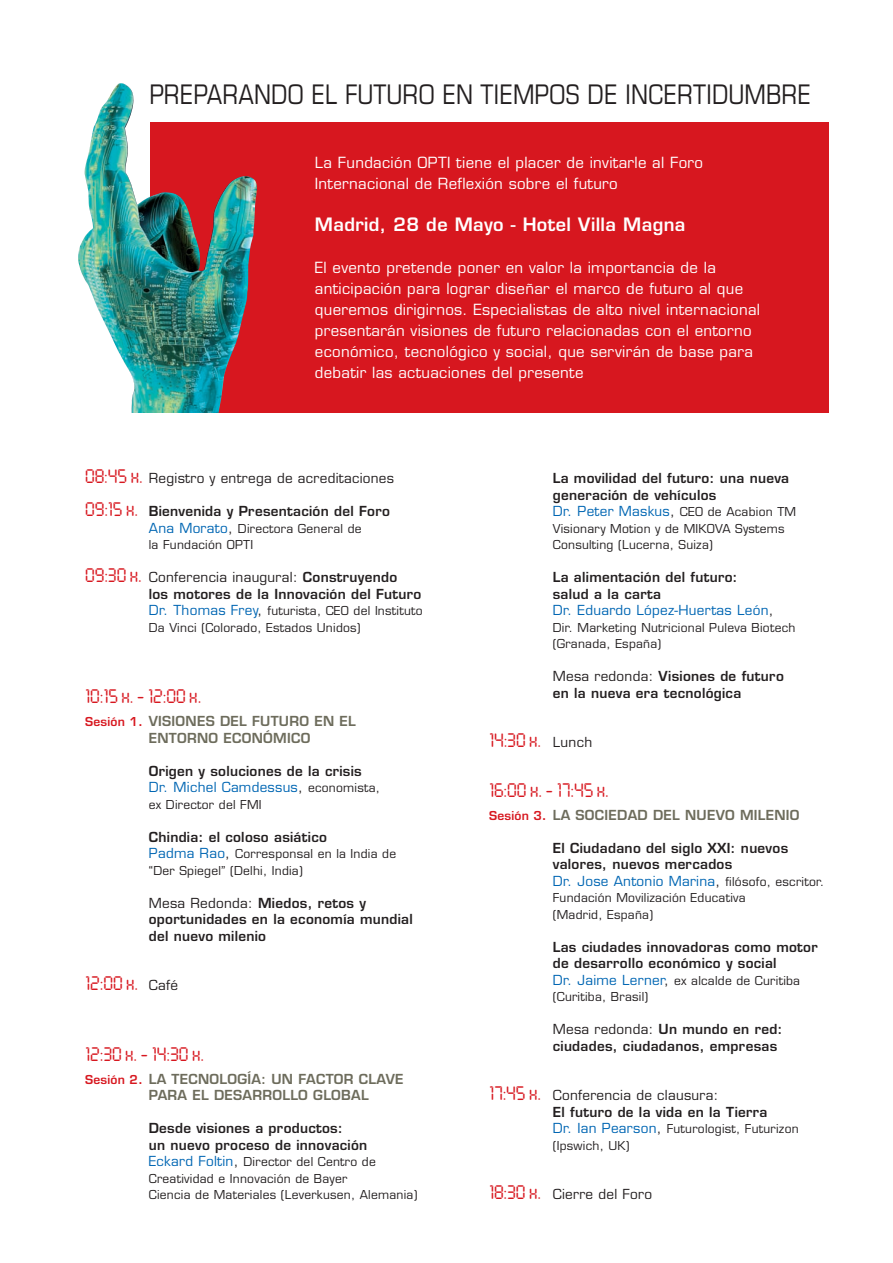
<style>
.page{position:relative;width:893px;height:1263px;background:#fff}
.page>*{position:absolute;margin:0;border:0;box-sizing:border-box;transform-origin:0 0}
.t1{font:condensed 27px "Eurostile";color:#231f20}
.t2{font:600 18px "Eurostile";letter-spacing:.02em;color:#fff}
.t3{font:17.25px "Digital ICG";color:#d7171f}
.t4{font:15px/21px "Eurostile";letter-spacing:.02em;color:#fff}
.t5{font:600 13.5px/16.5px "Eurostile";letter-spacing:.02em;color:#231f20}
.t6{font:600 13.5px/16.5px "Eurostile";letter-spacing:.02em;color:#6d6c5c}
.t7{font:13.5px "Eurostile";letter-spacing:.02em;color:#231f20}
.t8{font:12px/16.5px "Eurostile";letter-spacing:.02em;color:#231f20}
.s1{font-family:"Digital ICG";font-size:17.25px;color:#d7171f}
.s2{font-family:"Digital ICG";font-weight:400;font-size:17.25px;color:#d7171f}
.s3{font-size:13.5px;color:#0166b3}
.s4{font-size:13.5px}
.s5{font-weight:400}
.s6{font-size:12px;color:#d7171f}
.s7{color:#d7171f}
.s8{font-weight:400;color:#0166b3}
.s9{font-weight:400;font-size:12px}
.s10{font-family:"Eurostile";font-size:13.5px;color:#231f20}
</style>
<div class="page">
<div style="left:150px;top:122px;width:679px;height:290px;background:#d7171f"></div>
<img style="left:106px;top:83px;width:151px;height:329px">
<h1 class="t1" style="left:149px;top:85px;width:663px">PREPARANDO EL FUTURO EN TIEMPOS DE INCERTIDUMBRE</h1>
<p class="t4" style="left:315px;top:154px;width:390px">La Fundación OPTI tiene el placer de invitarle al Foro<br>Internacional de Reflexión sobre el futuro</p>
<h2 class="t2" style="left:315px;top:218px;width:372px">Madrid, 28 de Mayo - Hotel Villa Magna</h2>
<p class="t4" style="left:315px;top:259px;width:447px">El evento pretende poner en valor la importancia de la anticipación para lograr diseñar el marco de futuro al que queremos dirigirnos. Especialistas de alto nivel internacional presentarán visiones de futuro relacionadas con el entorno económico, tecnológico y social, que servirán de base para debatir las actuaciones del presente</p>
<p class="t7" style="left:85px;top:473px;width:311px"><span class="s1">08:45 h.</span> Registro y entrega de acreditaciones</p>
<p class="t5" style="left:85px;top:504px;width:306px"><span class="s2">09:15 h.</span> Bienvenida y Presentación del Foro</p>
<p class="t8" style="left:149px;top:521px;width:214px"><span class="s3">Ana Morato</span><span class="s4">,</span> Directora General de la Fundación OPTI</p>
<p class="t5" style="left:149px;top:570px;width:274px;text-indent:-64px"><span class="s2">09:30 h.</span> <span class="s5">Conferencia inaugural:</span> Construyendo<br>los motores de la Innovación del Futuro</p>
<p class="t8" style="left:149px;top:604px;width:275px"><span class="s3">Dr. Thomas Frey</span><span class="s4">,</span> futurista, CEO del Instituto<br>Da Vinci (Colorado, Estados Unidos)</p>
<p class="t3" style="left:85px;top:687px;width:118px">10:15 h. - 12:00 h.</p>
<p class="t6" style="left:149px;top:714px;width:208px;text-indent:-64px"><span class="s6">Sesión 1</span><span class="s7">.</span> VISIONES DEL FUTURO EN EL<br>ENTORNO ECONÓMICO</p>
<p class="t5" style="left:149px;top:764px;width:233px">Origen y soluciones de la crisis<br><span class="s8">Dr. Michel Camdessus</span><span class="s5">,</span> <span class="s9">economista,</span></p>
<p class="t8" style="left:149px;top:797px;width:114px">ex Director del FMI</p>
<p class="t5" style="left:149px;top:830px;width:180px">Chindia: el coloso asiático</p>
<p class="t8" style="left:149px;top:847px;width:249px"><span class="s3">Padma Rao</span><span class="s4">,</span> Corresponsal en la India de “Der Spiegel” (Delhi, India)</p>
<p class="t5" style="left:149px;top:896px;width:266px"><span class="s5">Mesa Redonda:</span> Miedos, retos y oportunidades en la economía mundial del nuevo milenio</p>
<p class="t3" style="left:85px;top:974px;width:94px">12:00 h. <span class="s10">Café</span></p>
<p class="t3" style="left:85px;top:1045px;width:121px">12:30 h. - 14:30 h.</p>
<p class="t6" style="left:149px;top:1072px;width:256px;text-indent:-64px"><span class="s6">Sesión 2</span><span class="s7">.</span> LA TECNOLOGÍA: UN FACTOR CLAVE<br>PARA EL DESARROLLO GLOBAL</p>
<p class="t5" style="left:149px;top:1121px;width:220px">Desde visiones a productos:<br>un nuevo proceso de innovación</p>
<p class="t8" style="left:149px;top:1155px;width:270px"><span class="s3">Eckard Foltin</span><span class="s4">,</span> Director del Centro de<br>Creatividad e Innovación de Bayer<br>Ciencia de Materiales (Leverkusen, Alemania)</p>
<p class="t5" style="left:553px;top:471px;width:245px">La movilidad del futuro: una nueva generación de vehículos<br><span class="s8">Dr. Peter Maskus</span><span class="s5">,</span> <span class="s9">CEO de Acabion TM</span></p>
<p class="t8" style="left:553px;top:521px;width:233px">Visionary Motion y de MIKOVA Systems<br>Consulting (Lucerna, Suiza)</p>
<p class="t5" style="left:553px;top:570px;width:222px">La alimentación del futuro: salud a la carta<br><span class="s8">Dr. Eduardo López-Huertas León</span><span class="s5">,</span></p>
<p class="t8" style="left:553px;top:620px;width:244px">Dir. Marketing Nutricional Puleva Biotech (Granada, España)</p>
<p class="t5" style="left:553px;top:669px;width:233px"><span class="s5">Mesa redonda:</span> Visiones de futuro en la nueva era tecnológica</p>
<p class="t3" style="left:489px;top:731px;width:105px">14:30 h. <span class="s10">Lunch</span></p>
<p class="t3" style="left:489px;top:781px;width:121px">16:00 h. - 17:45 h.</p>
<p class="t6" style="left:489px;top:808px;width:312px"><span class="s6">Sesión 3</span><span class="s7">.</span> LA SOCIEDAD DEL NUEVO MILENIO</p>
<p class="t5" style="left:553px;top:841px;width:273px">El Ciudadano del siglo XXI: nuevos valores, nuevos mercados<br><span class="s8">Dr. Jose Antonio Marina</span><span class="s5">,</span> <span class="s9">filósofo, escritor.</span></p>
<p class="t8" style="left:553px;top:891px;width:194px">Fundación Movilización Educativa (Madrid, España)</p>
<p class="t5" style="left:553px;top:940px;width:266px">Las ciudades innovadoras como motor de desarrollo económico y social</p>
<p class="t8" style="left:553px;top:973px;width:249px"><span class="s3">Dr. Jaime Lerner</span><span class="s4">,</span> ex alcalde de Curitiba (Curitiba, Brasil)</p>
<p class="t5" style="left:553px;top:1022px;width:231px"><span class="s5">Mesa redonda:</span> Un mundo en red: ciudades, ciudadanos, empresas</p>
<p class="t5" style="left:553px;top:1088px;width:216px;text-indent:-64px"><span class="s2">17:45 h.</span> <span class="s5">Conferencia de clausura:<br></span>El futuro de la vida en la Tierra</p>
<p class="t8" style="left:553px;top:1122px;width:247px"><span class="s3">Dr. Ian Pearson</span><span class="s4">,</span> Futurologist, Futurizon (Ipswich, UK)</p>
<p class="t7" style="left:489px;top:1189px;width:165px"><span class="s1">18:30 h.</span> Cierre del Foro</p>
</div>
